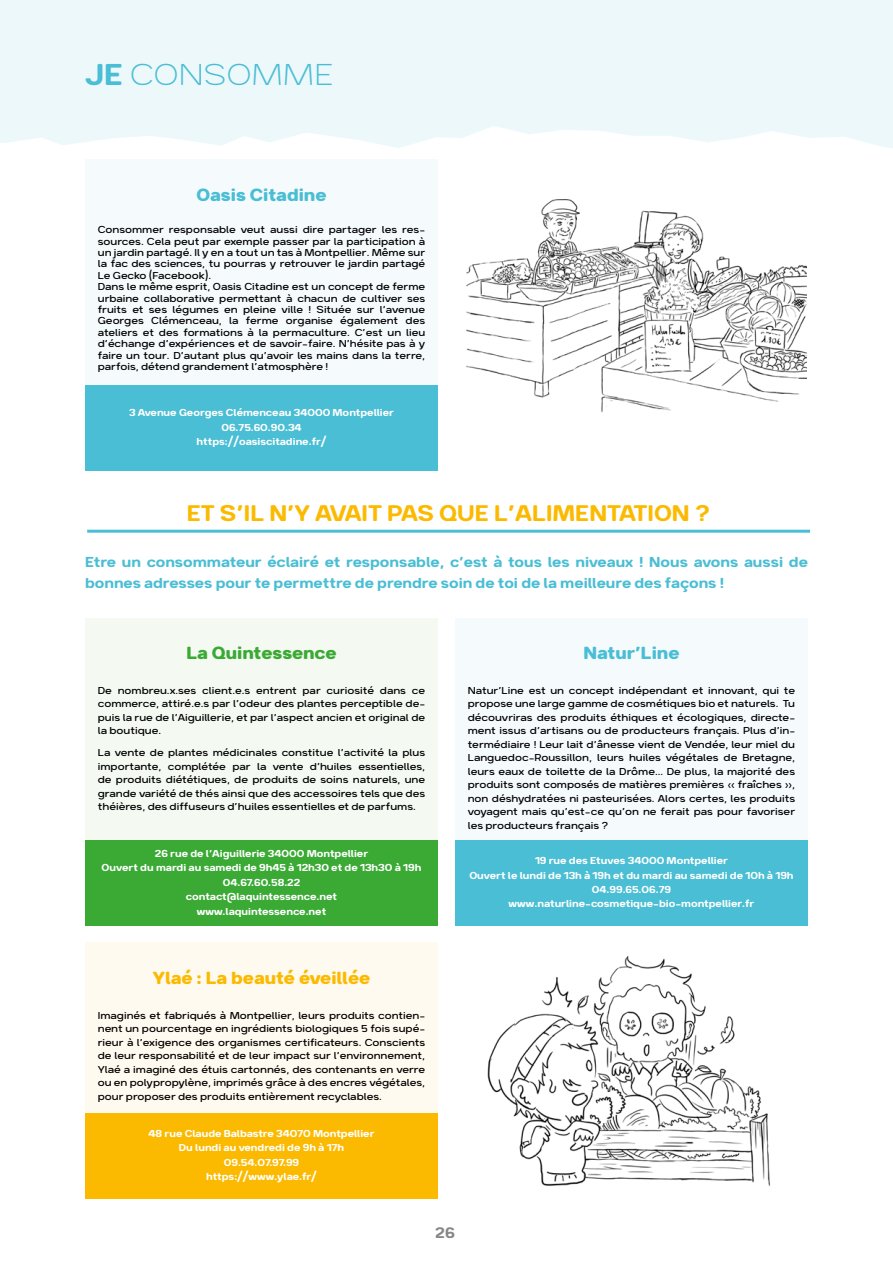
<style>
.page{position:relative;width:893px;height:1263px;background:#fff}
.page>*{position:absolute;margin:0;border:0;box-sizing:border-box;transform-origin:0 0}
.t1{font:100 36px "Breul Grotesk B";color:#4abed4}
.Titre_articles_bleu{font:27px "Breul Grotesk B";color:#fbba00}
.t2{font:700 21px "Breul Grotesk B";color:#4abed4}
.t3{font:700 21px "Breul Grotesk B";color:#fbba00}
.t4{font:700 21px "Breul Grotesk B";color:#3aaa35}
.t5{font:18px "Breul Grotesk B";color:#878787}
.t6{font:17.25px/20.7px "Breul Grotesk B";color:#4abed4}
.t7{font:300 12px/13.5px "Breul Grotesk B";color:#000;text-align:justify}
.t8{font:12px "Breul Grotesk B";color:#fff}
.s1{font-weight:400}
</style>
<div class="page">
<div style="left:85px;top:618px;width:353px;height:302px;background:#f4f9f1"></div>
<div style="left:85px;top:942px;width:353px;height:251px;background:#fffaef"></div>
<div style="left:455px;top:618px;width:353px;height:302px;background:#f5fafc"></div>
<div style="left:85px;top:840px;width:353px;height:86px;background:#3aaa35"></div>
<div style="left:85px;top:1113px;width:353px;height:85px;background:#fbba00"></div>
<div style="left:455px;top:840px;width:353px;height:86px;background:#4abed4"></div>
<div style="left:85px;top:159px;width:353px;height:306px;background:#f5fafc"></div>
<div style="left:85px;top:385px;width:353px;height:86px;background:#4abed4"></div>
<hr style="left:87px;top:530px;width:723px;height:3px;background:#4abed4">
<div style="left:0;top:0;width:893px;height:148px;background:#edf8fa"></div>
<img style="left:487px;top:956px;width:283px;height:230px">
<img style="left:466px;top:199px;width:340px;height:213px">
<p class="t1" style="left:85px;top:54px;width:250px"><span class="s1">JE</span> CONSOMME</p>
<p class="t2" style="left:196px;top:181px;width:132px">Oasis Citadine</p>
<p class="t7" style="left:98px;top:224px;width:329px;line-height:11.4px">Consommer responsable veut aussi dire partager les res&shy;sources. Cela peut par exemple passer par la participation à un jardin partagé. Il y en a tout un tas à Montpellier. Même sur la fac des sciences, tu pourras y retrouver le jardin partagé Le Gecko (Facebook).</p>
<p class="t7" style="left:98px;top:281px;width:329px;line-height:11.4px">Dans le même esprit, Oasis Citadine est un concept de ferme urbaine collaborative permettant à chacun de cultiver ses fruits et ses légumes en pleine ville ! Située sur l’avenue Georges Clémenceau, la ferme organise également des ateliers et des formations à la permaculture. C’est un lieu d’échange d’expériences et de savoir-faire. N’hésite pas à y faire un tour. D’autant plus qu’avoir les mains dans la terre, parfois, détend grandement l’atmosphère !</p>
<p class="t8" style="left:129px;top:405px;width:266px">3 Avenue Georges Clémenceau 34000 Montpellier</p>
<p class="t8" style="left:221px;top:419px;width:82px">06.75.60.90.34</p>
<p class="t8" style="left:197px;top:434px;width:131px">https://oasiscitadine.fr/</p>
<p class="Titre_articles_bleu" style="left:187px;top:496px;width:525px">ET S’IL N’Y AVAIT PAS QUE L’ALIMENTATION ?</p>
<p class="t6" style="left:85px;top:551px;width:724px">Etre un consommateur éclairé et responsable, c’est à tous les niveaux ! Nous avons aussi de bonnes adresses pour te permettre de prendre soin de toi de la meilleure des façons !</p>
<p class="t4" style="left:186px;top:639px;width:152px">La Quintessence</p>
<p class="t7" style="left:98px;top:683px;width:329px">De nombreu.x.ses client.e.s entrent par curiosité dans ce commerce, attiré.e.s par l’odeur des plantes perceptible de&shy;puis la rue de l’Aiguillerie, et par l’aspect ancien et original de la boutique.</p>
<p class="t7" style="left:98px;top:745px;width:329px">La vente de plantes médicinales constitue l’activité la plus importante, complétée par la vente d’huiles essentielles, de produits diététiques, de produits de soins naturels, une grande variété de thés ainsi que des accessoires tels que des théières, des diffuseurs d’huiles essentielles et de parfums.</p>
<p class="t8" style="left:155px;top:846px;width:215px">26 rue de l’Aiguillerie 34000 Montpellier</p>
<p class="t8" style="left:102px;top:860px;width:321px">Ouvert du mardi au samedi de 9h45 à 12h30 et de 13h30 à 19h</p>
<p class="t8" style="left:223px;top:874px;width:79px">04.67.60.58.22</p>
<p class="t8" style="left:186px;top:889px;width:153px">contact@laquintessence.net</p>
<p class="t8" style="left:197px;top:903px;width:131px">www.laquintessence.net</p>
<p class="t2" style="left:583px;top:639px;width:98px">Natur’Line</p>
<p class="t7" style="left:468px;top:683px;width:329px">Natur’Line est un concept indépendant et innovant, qui te propose une large gamme de cosmétiques bio et naturels. Tu découvriras des produits éthiques et écologiques, directe&shy;ment issus d’artisans ou de producteurs français. Plus d’in&shy;termédiaire ! Leur lait d’ânesse vient de Vendée, leur miel du Languedoc-Roussillon, leurs huiles végétales de Bretagne, leurs eaux de toilette de la Drôme... De plus, la majorité des produits sont composés de matières premières « fraîches », non déshydratées ni pasteurisées. Alors certes, les produits voyagent mais qu’est-ce qu’on ne ferait pas pour favoriser les producteurs français ?</p>
<p class="t8" style="left:535px;top:853px;width:194px">19 rue des Etuves 34000 Montpellier</p>
<p class="t8" style="left:469px;top:867px;width:326px">Ouvert le lundi de 13h à 19h et du mardi au samedi de 10h à 19h</p>
<p class="t8" style="left:592px;top:882px;width:81px">04.99.65.06.79</p>
<p class="t8" style="left:509px;top:896px;width:247px">www.naturline-cosmetique-bio-montpellier.fr</p>
<p class="t3" style="left:153px;top:964px;width:219px">Ylaé : La beauté éveillée</p>
<p class="t7" style="left:98px;top:1008px;width:329px">Imaginés et fabriqués à Montpellier, leurs produits contien&shy;nent un pourcentage en ingrédients biologiques 5 fois supé&shy;rieur à l’exigence des organismes certificateurs. Conscients de leur responsabilité et de leur impact sur l’environnement, Ylaé a imaginé des étuis cartonnés, des contenants en verre ou en polypropylène, imprimés grâce à des encres végétales, pour proposer des produits entièrement recyclables.</p>
<p class="t8" style="left:149px;top:1126px;width:227px">48 rue Claude Balbastre 34070 Montpellier</p>
<p class="t8" style="left:179px;top:1140px;width:167px">Du lundi au vendredi de 9h à 17h</p>
<p class="t8" style="left:224px;top:1154px;width:77px">09.54.07.97.99</p>
<p class="t8" style="left:206px;top:1169px;width:112px">https://www.ylae.fr/</p>
<h3 class="t5" style="left:435px;top:1221px;width:21px">26</h3>
</div>
